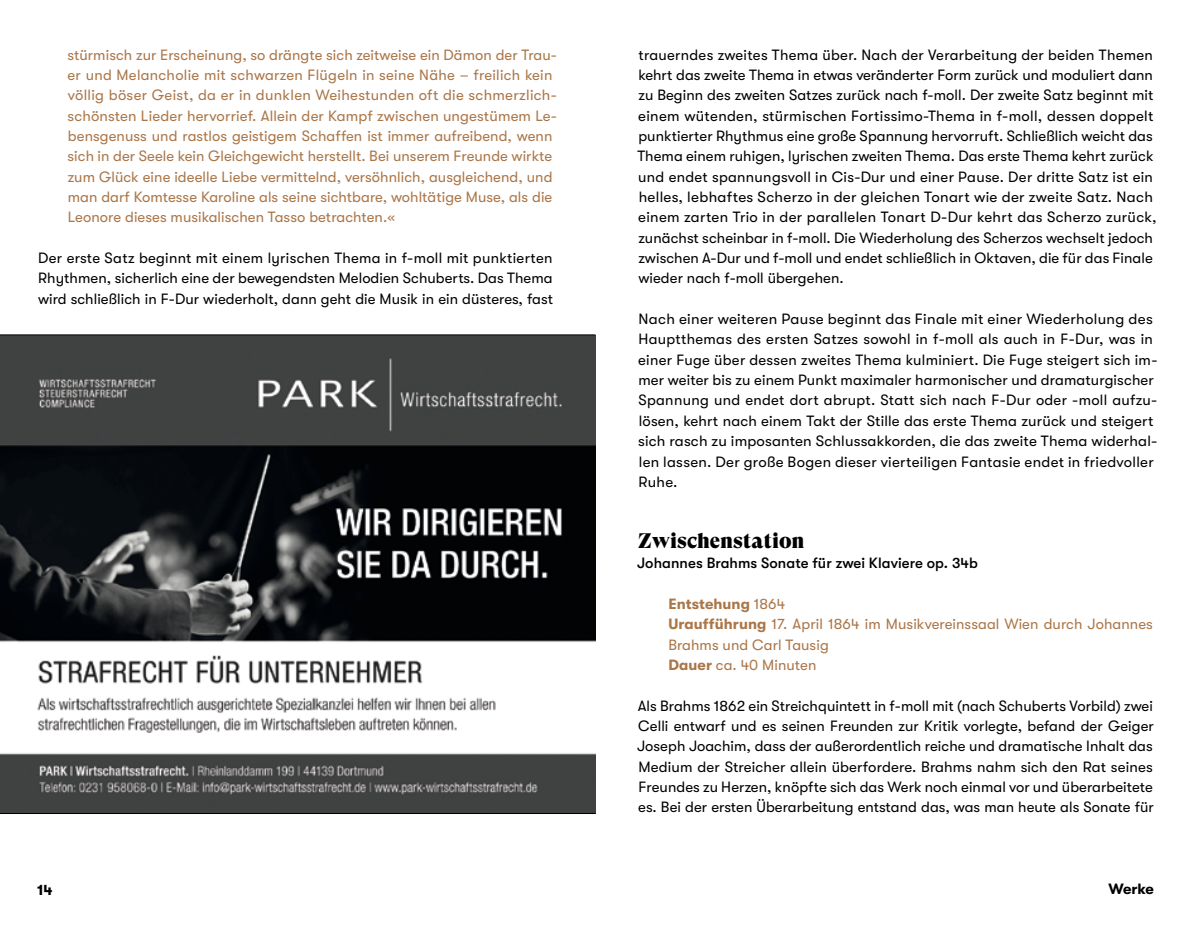
<style>
.page{position:relative;width:1191px;height:943px;background:#fff}
.page>*{position:absolute;margin:0;border:0;box-sizing:border-box;transform-origin:0 0}
.t1{font:21px "GT Super Display Super";letter-spacing:.005em;color:#000}
.t2{font:14.88px/20.3px "GT Walsheim";letter-spacing:.01em;color:#000}
.t3{font:14.88px/20.3px "GT Walsheim";letter-spacing:.005em;color:#ab7648}
.t4{font:500 14.88px "GT Walsheim";letter-spacing:.005em;color:#000}
.t5{font:700 14.88px "GT Walsheim";color:#000}
.s1{font-weight:700}
</style>
<div class="page">
<img style="left:0;top:335px;width:595px;height:478px">
<hr style="left:0;top:334px;width:595px;height:1px;background:#000">
<hr style="left:0;top:813px;width:595px;height:1px;background:#000">
<p class="t3" style="left:68px;top:44px;width:491px">stürmisch zur Erscheinung, so drängte sich zeitweise ein Dämon der Trau&shy;er und Melancholie mit schwarzen Flügeln in seine Nähe – freilich kein völlig böser Geist, da er in dunklen Weihestunden oft die schmerzlich&shy;schönsten Lieder hervorrief. Allein der Kampf zwischen ungestümem Le&shy;bensgenuss und rastlos geistigem Schaffen ist immer aufreibend, wenn sich in der Seele kein Gleichgewicht herstellt. Bei unserem Freunde wirkte zum Glück eine ideelle Liebe vermittelnd, versöhnlich, ausgleichend, und man darf Komtesse Karoline als seine sichtbare, wohltätige Muse, als die Leonore dieses musikalischen Tasso betrachten.«</p>
<p class="t2" style="left:38px;top:248px;width:516px;text-align:justify">Der erste Satz beginnt mit einem lyrischen Thema in f-moll mit punktierten Rhythmen, sicherlich eine der bewegendsten Melodien Schuberts. Das Thema wird schließlich in F-Dur wiederholt, dann geht die Musik in ein düsteres, fast</p>
<p class="t2" style="left:637px;top:44px;width:520px">trauerndes zweites Thema über. Nach der Verarbeitung der beiden Themen kehrt das zweite Thema in etwas veränderter Form zurück und moduliert dann zu Beginn des zweiten Satzes zurück nach f-moll. Der zweite Satz beginnt mit einem wütenden, stürmischen Fortissimo-Thema in f-moll, dessen doppelt punktierter Rhythmus eine große Spannung hervorruft. Schließlich weicht das Thema einem ruhigen, lyrischen zweiten Thema. Das erste Thema kehrt zurück und endet spannungsvoll in Cis-Dur und einer Pause. Der dritte Satz ist ein helles, lebhaftes Scherzo in der gleichen Tonart wie der zweite Satz. Nach einem zarten Trio in der parallelen Tonart D-Dur kehrt das Scherzo zurück, zunächst scheinbar in f-moll. Die Wiederholung des Scherzos wechselt jedoch zwischen A-Dur und f-moll und endet schließlich in Oktaven, die für das Finale wieder nach f-moll übergehen.</p>
<p class="t2" style="left:638px;top:309px;width:520px">Nach einer weiteren Pause beginnt das Finale mit einer Wiederholung des Hauptthemas des ersten Satzes sowohl in f-moll als auch in F-Dur, was in einer Fuge über dessen zweites Thema kulminiert. Die Fuge steigert sich im&shy;mer weiter bis zu einem Punkt maximaler harmonischer und dramaturgischer Spannung und endet dort abrupt. Statt sich nach F-Dur oder -moll aufzu&shy;lösen, kehrt nach einem Takt der Stille das erste Thema zurück und steigert sich rasch zu imposanten Schlussakkorden, die das zweite Thema widerhal&shy;len lassen. Der große Bogen dieser vierteiligen Fantasie endet in friedvoller Ruhe.</p>
<h1 class="t1" style="left:638px;top:529px;width:168px">Zwischenstation</h1>
<p class="t4" style="left:637px;top:555px;width:342px">Johannes Brahms Sonate für zwei Klaviere op. 34b</p>
<p class="t3" style="left:668px;top:594px;width:486px"><span class="s1">Entstehung</span> 1864<br><span class="s1">Uraufführung</span> 17. April 1864 im Musikvereinssaal Wien durch Johannes<br>Brahms und Carl Tausig<br><span class="s1">Dauer</span> ca. 40 Minuten</p>
<p class="t2" style="left:637px;top:695px;width:518px;text-align:justify">Als Brahms 1862 ein Streichquintett in f-moll mit (nach Schuberts Vorbild) zwei Celli entwarf und es seinen Freunden zur Kritik vorlegte, befand der Geiger Joseph Joachim, dass der außerordentlich reiche und dramatische Inhalt das Medium der Streicher allein überfordere. Brahms nahm sich den Rat seines Freundes zu Herzen, knöpfte sich das Werk noch einmal vor und überarbeitete es. Bei der ersten Überarbeitung entstand das, was man heute als Sonate für</p>
<p class="t5" style="left:37px;top:881px;width:17px">14</p>
<p class="t5" style="left:1108px;top:880px;width:47px">Werke</p>
</div>
